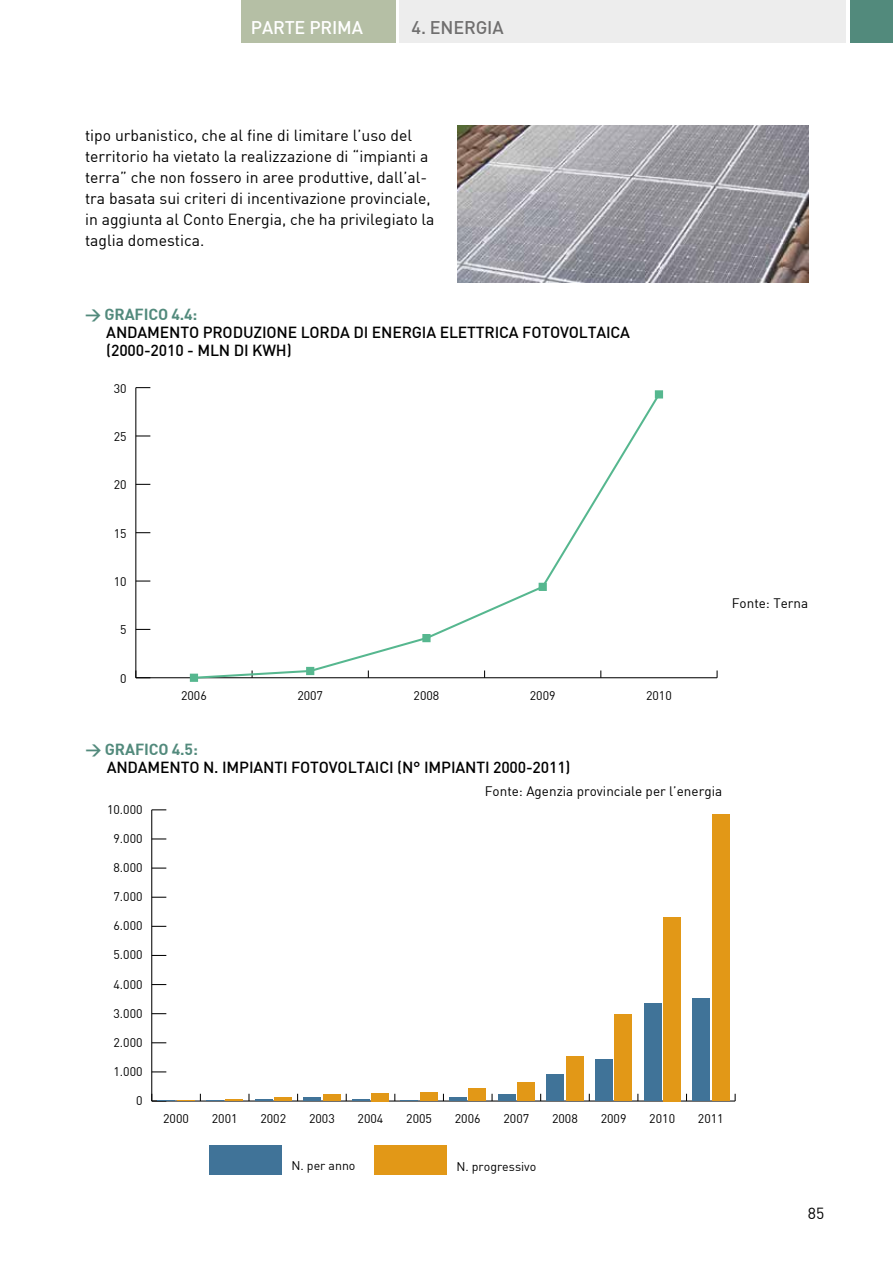
<style>
.page{position:relative;width:893px;height:1263px;background:#fff}
.page>*{position:absolute;margin:0;border:0;box-sizing:border-box;transform-origin:0 0}
.t1{font:500 18px "DIN";letter-spacing:-.01em;color:#fff}
.t2{font:500 18px "DIN";letter-spacing:-.01em;color:#706f6f}
.t3{font:15.75px/21px "DIN";color:#000}
.t4{font:500 15.75px/18px "DIN";letter-spacing:-.01em;color:#000}
.t5{font:15.75px "DIN Bold";letter-spacing:-.01em;color:#528a7c}
.t6{font:13.5px "DIN";color:#000}
.t7{font:12.3px "DIN";color:#000}
</style>
<div class="page">
<hr style="left:136px;top:677px;width:581px;height:1px;background:#000">
<hr style="left:135px;top:388px;width:1px;height:290px;background:#000">
<svg style="left:135px;top:670px;width:15px;height:8px"></svg>
<svg style="left:136px;top:629px;width:14px;height:1px"></svg>
<svg style="left:136px;top:580px;width:14px;height:1px"></svg>
<svg style="left:136px;top:532px;width:14px;height:1px"></svg>
<svg style="left:136px;top:484px;width:14px;height:1px"></svg>
<svg style="left:136px;top:435px;width:14px;height:1px"></svg>
<svg style="left:136px;top:387px;width:14px;height:1px"></svg>
<div style="left:190px;top:674px;width:8px;height:8px;border:2px solid #56b78f"></div>
<svg style="left:191px;top:391px;width:471px;height:290px"></svg>
<div style="left:655px;top:390px;width:8px;height:8px;border:2px solid #56b78f"></div>
<hr style="left:152px;top:1100px;width:583px;height:1px;background:#000">
<hr style="left:151px;top:810px;width:1px;height:291px;background:#000">
<svg style="left:152px;top:1071px;width:14px;height:1px"></svg>
<svg style="left:152px;top:1042px;width:14px;height:1px"></svg>
<svg style="left:152px;top:1013px;width:14px;height:1px"></svg>
<svg style="left:152px;top:984px;width:14px;height:1px"></svg>
<svg style="left:152px;top:955px;width:14px;height:1px"></svg>
<svg style="left:152px;top:926px;width:14px;height:1px"></svg>
<svg style="left:152px;top:897px;width:14px;height:1px"></svg>
<svg style="left:152px;top:867px;width:14px;height:2px"></svg>
<svg style="left:152px;top:838px;width:14px;height:1px"></svg>
<svg style="left:152px;top:809px;width:14px;height:1px"></svg>
<div style="left:374px;top:1146px;width:73px;height:29px;background:#e29817"></div>
<hr style="left:274px;top:1098px;width:18px;height:3px;background:#e29817">
<div style="left:323px;top:1094px;width:17px;height:7px;background:#e29817"></div>
<div style="left:371px;top:1093px;width:18px;height:8px;background:#e29817"></div>
<div style="left:420px;top:1092px;width:18px;height:9px;background:#e29817"></div>
<div style="left:469px;top:1089px;width:17px;height:12px;background:#e29817"></div>
<div style="left:517px;top:1083px;width:18px;height:18px;background:#e29817"></div>
<div style="left:566px;top:1056px;width:17px;height:45px;background:#e29817"></div>
<div style="left:615px;top:1014px;width:17px;height:87px;background:#e29817"></div>
<div style="left:663px;top:917px;width:18px;height:184px;background:#e29817"></div>
<div style="left:712px;top:814px;width:17px;height:287px;background:#e29817"></div>
<div style="left:209px;top:1145px;width:73px;height:30px;background:#407398"></div>
<svg style="left:151px;top:1094px;width:98px;height:8px"></svg>
<svg style="left:255px;top:1099px;width:17px;height:2px"></svg>
<hr style="left:303px;top:1098px;width:18px;height:3px;background:#407398">
<svg style="left:346px;top:1094px;width:24px;height:7px"></svg>
<svg style="left:401px;top:1101px;width:17px;height:1px"></svg>
<hr style="left:449px;top:1097px;width:18px;height:4px;background:#407398">
<div style="left:498px;top:1095px;width:17px;height:6px;background:#407398"></div>
<div style="left:546px;top:1075px;width:18px;height:26px;background:#407398"></div>
<div style="left:595px;top:1059px;width:18px;height:42px;background:#407398"></div>
<div style="left:644px;top:1003px;width:17px;height:98px;background:#407398"></div>
<div style="left:692px;top:998px;width:18px;height:103px;background:#407398"></div>
<img style="left:457px;top:125px;width:351px;height:157px">
<div style="left:850px;top:0;width:43px;height:43px;background:#528a7c"></div>
<div style="left:400px;top:0;width:446px;height:43px;background:#ededed"></div>
<div style="left:241px;top:0;width:154px;height:43px;background:#b5bfa5"></div>
<p class="t1" style="left:251px;top:16px;width:114px">PARTE PRIMA</p>
<p class="t2" style="left:412px;top:16px;width:94px">4. ENERGIA</p>
<p class="t3" style="left:85px;top:124px;width:351px">tipo urbanistico, che al fine di limitare l’uso del territorio ha vietato la realizzazione di “impianti a terra” che non fossero in aree produttive, dall’al&shy;tra basata sui criteri di incentivazione provinciale, in aggiunta al Conto Energia, che ha privilegiato la taglia domestica.</p>
<p class="t5" style="left:85px;top:304px;width:114px">&gt; GRAFICO 4.4:</p>
<p class="t4" style="left:106px;top:322px;width:525px">ANDAMENTO PRODUZIONE LORDA DI ENERGIA ELETTRICA FOTOVOLTAICA (2000-2010 - MLN DI KWH)</p>
<p class="t7" style="left:114px;top:381px;width:14px">30</p>
<p class="t7" style="left:114px;top:429px;width:14px">25</p>
<p class="t7" style="left:114px;top:477px;width:14px">20</p>
<p class="t7" style="left:114px;top:526px;width:14px">15</p>
<p class="t7" style="left:114px;top:574px;width:14px">10</p>
<p class="t7" style="left:120px;top:622px;width:8px">5</p>
<p class="t7" style="left:120px;top:671px;width:8px">0</p>
<p class="t7" style="left:181px;top:687px;width:27px">2006</p>
<p class="t7" style="left:297px;top:687px;width:27px">2007</p>
<p class="t7" style="left:414px;top:687px;width:27px">2008</p>
<p class="t7" style="left:530px;top:687px;width:27px">2009</p>
<p class="t7" style="left:646px;top:687px;width:27px">2010</p>
<p class="t6" style="left:732px;top:594px;width:78px">Fonte: Terna</p>
<p class="t5" style="left:85px;top:739px;width:114px">&gt; GRAFICO 4.5:</p>
<p class="t4" style="left:107px;top:757px;width:465px">ANDAMENTO N. IMPIANTI FOTOVOLTAICI (N° IMPIANTI 2000-2011)</p>
<p class="t7" style="left:107px;top:802px;width:37px">10.000</p>
<p class="t7" style="left:113px;top:831px;width:31px">9.000</p>
<p class="t7" style="left:113px;top:860px;width:31px">8.000</p>
<p class="t7" style="left:113px;top:889px;width:31px">7.000</p>
<p class="t7" style="left:113px;top:918px;width:31px">6.000</p>
<p class="t7" style="left:113px;top:947px;width:31px">5.000</p>
<p class="t7" style="left:113px;top:976px;width:31px">4.000</p>
<p class="t7" style="left:113px;top:1005px;width:31px">3.000</p>
<p class="t7" style="left:113px;top:1035px;width:31px">2.000</p>
<p class="t7" style="left:113px;top:1064px;width:31px">1.000</p>
<p class="t7" style="left:136px;top:1093px;width:8px">0</p>
<p class="t6" style="left:485px;top:782px;width:239px">Fonte: Agenzia provinciale per l’energia</p>
<p class="t7" style="left:163px;top:1111px;width:27px">2000</p>
<p class="t7" style="left:212px;top:1111px;width:27px">2001</p>
<p class="t7" style="left:260px;top:1111px;width:27px">2002</p>
<p class="t7" style="left:309px;top:1111px;width:27px">2003</p>
<p class="t7" style="left:358px;top:1111px;width:27px">2004</p>
<p class="t7" style="left:406px;top:1111px;width:27px">2005</p>
<p class="t7" style="left:455px;top:1111px;width:27px">2006</p>
<p class="t7" style="left:503px;top:1111px;width:27px">2007</p>
<p class="t7" style="left:552px;top:1111px;width:27px">2008</p>
<p class="t7" style="left:601px;top:1111px;width:27px">2009</p>
<p class="t7" style="left:649px;top:1111px;width:27px">2010</p>
<p class="t7" style="left:698px;top:1111px;width:27px">2011</p>
<p class="t7" style="left:291px;top:1158px;width:66px">N. per anno</p>
<p class="t7" style="left:456px;top:1158px;width:81px">N. progressivo</p>
<p class="t3" style="left:808px;top:1202px;width:18px">85</p>
</div>
